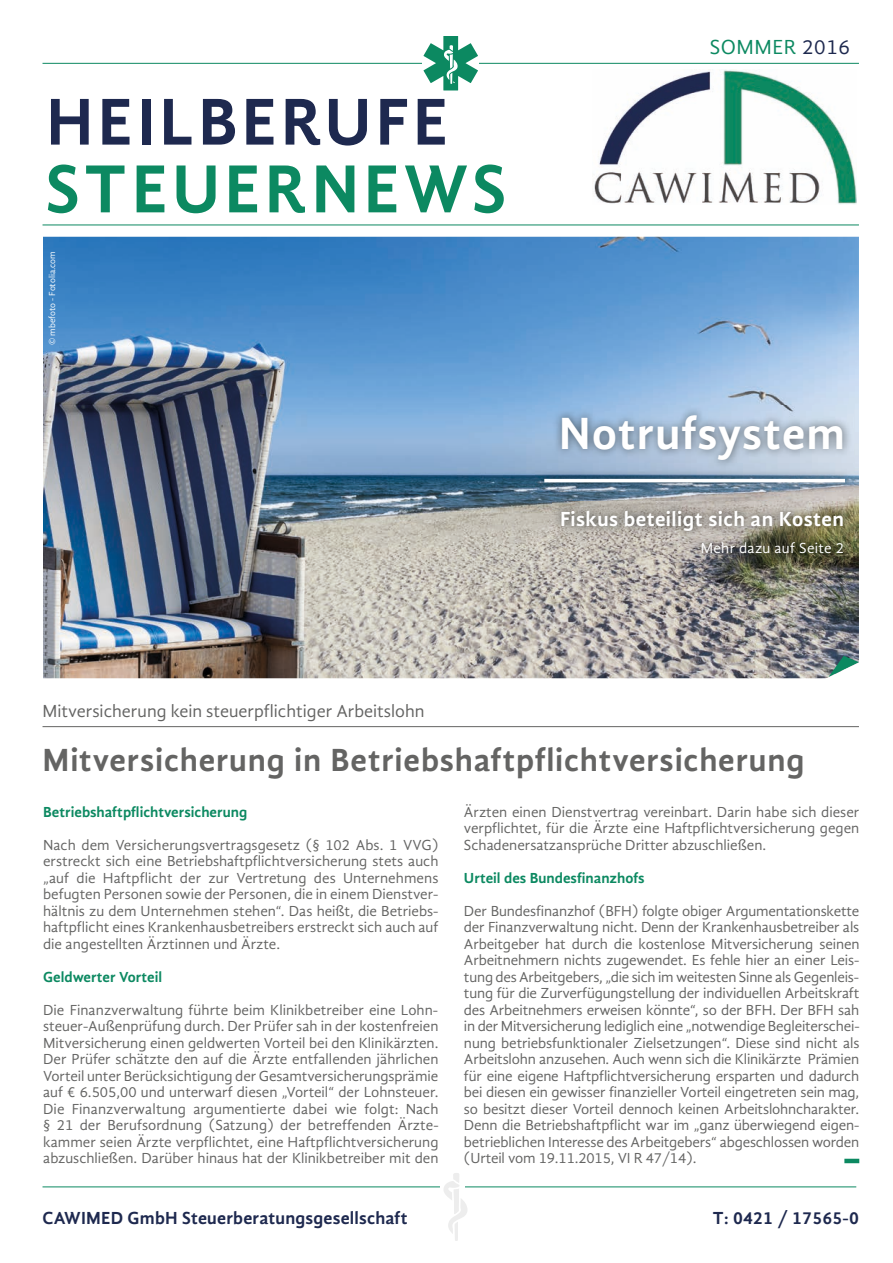
<style>
.page{position:relative;width:893px;height:1263px;background:#fff}
.page>*{position:absolute;margin:0;border:0;box-sizing:border-box;transform-origin:0 0}
.t1{font:700 69.9px "Gandhi Sans";letter-spacing:.055em;color:#0c8961}
.t2{font:700 68.1px "Gandhi Sans";letter-spacing:.055em;color:#1e294f}
.t3{font:700 46.5px "Gandhi Sans";letter-spacing:.025em;color:#fff}
.t4{font:700 33px "Gandhi Sans";letter-spacing:.025em;color:#646463}
.t5{font:700 21px "Gandhi Sans";letter-spacing:.02em;color:#fff}
.t6{font:21px "Gandhi Sans";letter-spacing:.025em;color:#0c8961}
.t7{font:700 18px "Gandhi Sans";letter-spacing:.01em;color:#1e294f}
.t8{font:18px "Gandhi Sans";color:#646463}
.t9{font:15px/16.5px "Gandhi Sans";color:#646463;text-align:justify}
.t10{font:700 15px "Gandhi Sans";color:#0c8961}
.t11{font:15px "Gandhi Sans";letter-spacing:.02em;color:#fff}
.t12{font:9px "Gandhi Sans";color:#fff}
.s1{color:#1e294f}
</style>
<div class="page">
<img style="left:43px;top:237px;width:816px;height:441px">
<hr style="left:844px;top:1159px;width:15px;height:4px;background:#0c8961">
<hr style="left:43px;top:726px;width:816px;height:1px;background:#646463">
<img style="left:535px;top:406px;width:319px;height:86px">
<hr style="left:544px;top:479px;width:301px;height:3px;background:#fff">
<img style="left:552px;top:502px;width:300px;height:60px">
<svg style="left:825px;top:656px;width:34px;height:23px"></svg>
<img style="left:594px;top:70px;width:262px;height:134px">
<hr style="left:43px;top:1186px;width:813px;height:1px;background:#0c8961">
<hr style="left:43px;top:224px;width:816px;height:1px;background:#0c8961">
<hr style="left:43px;top:63px;width:816px;height:1px;background:#0c8961">
<div style="left:440px;top:1185px;width:25px;height:5px;background:#fff"></div>
<svg style="left:444px;top:1173px;width:23px;height:68px"></svg>
<div style="left:422px;top:57px;width:57px;height:13px;background:#fff"></div>
<svg style="left:423px;top:36px;width:55px;height:54px"></svg>
<h2 class="t2" style="left:46px;top:82px;width:404px">HEILBERUFE</h2>
<h1 class="t1" style="left:46px;top:148px;width:462px">STEUERNEWS</h1>
<p class="t12" style="left:47px;top:345px;width:95px;rotate:-90deg">© mbefoto - Fotolia.com</p>
<h3 class="t6" style="left:710px;top:35px;width:142px">SOMMER <span class="s1">2016</span></h3>
<h3 class="t3" style="left:559px;top:406px;width:288px">Notrufsystem</h3>
<h3 class="t5" style="left:560px;top:507px;width:285px">Fiskus beteiligt sich an Kosten</h3>
<p class="t11" style="left:701px;top:539px;width:145px">Mehr dazu auf Seite 2</p>
<p class="t8" style="left:43px;top:701px;width:384px">Mitversicherung kein steuerpflichtiger Arbeitslohn</p>
<h3 class="t4" style="left:43px;top:741px;width:764px">Mitversicherung in Betriebshaftpflichtversicherung</h3>
<p class="t10" style="left:43px;top:803px;width:206px">Betriebshaftpflichtversicherung</p>
<p class="t9" style="left:43px;top:836px;width:397px">Nach dem Versicherungsvertragsgesetz (§ 102 Abs. 1 VVG) erstreckt sich eine Betriebshaftpflichtversicherung stets auch „auf die Haftpflicht der zur Vertretung des Unternehmens befugten Personen sowie der Personen, die in einem Dienstver&shy;hältnis zu dem Unternehmen stehen“. Das heißt, die Betriebs&shy;haftpflicht eines Krankenhausbetreibers erstreckt sich auch auf die angestellten Ärztinnen und Ärzte.</p>
<p class="t10" style="left:43px;top:968px;width:120px">Geldwerter Vorteil</p>
<p class="t9" style="left:43px;top:1001px;width:397px">Die Finanzverwaltung führte beim Klinikbetreiber eine Lohn&shy;steuer-Außenprüfung durch. Der Prüfer sah in der kostenfreien Mitversicherung einen geldwerten Vorteil bei den Klinikärzten.<br>Der Prüfer schätzte den auf die Ärzte entfallenden jährlichen Vorteil unter Berücksichtigung der Gesamtversicherungsprämie auf € 6.505,00 und unterwarf diesen „Vorteil“ der Lohnsteuer.<br>Die Finanzverwaltung argumentierte dabei wie folgt: Nach § 21 der Berufsordnung (Satzung) der betreffenden Ärzte&shy;kammer seien Ärzte verpflichtet, eine Haftpflichtversicherung abzuschließen. Darüber hinaus hat der Klinikbetreiber mit den</p>
<p class="t9" style="left:464px;top:803px;width:397px">Ärzten einen Dienstvertrag vereinbart. Darin habe sich dieser verpflichtet, für die Ärzte eine Haftpflichtversicherung gegen Schadenersatzansprüche Dritter abzuschließen.</p>
<p class="t10" style="left:464px;top:869px;width:182px">Urteil des Bundesfinanzhofs</p>
<p class="t9" style="left:464px;top:902px;width:397px">Der Bundesfinanzhof (BFH) folgte obiger Argumentationskette der Finanzverwaltung nicht. Denn der Krankenhausbetreiber als Arbeitgeber hat durch die kostenlose Mitversicherung seinen Arbeitnehmern nichts zugewendet. Es fehle hier an einer Leis&shy;tung des Arbeitgebers, „die sich im weitesten Sinne als Gegenleis&shy;tung für die Zurverfügungstellung der individuellen Arbeitskraft des Arbeitnehmers erweisen könnte“, so der BFH. Der BFH sah in der Mitversicherung lediglich eine „notwendige Begleiterschei&shy;nung betriebsfunktionaler Zielsetzungen“. Diese sind nicht als Arbeitslohn anzusehen. Auch wenn sich die Klinikärzte Prämien für eine eigene Haftpflichtversicherung ersparten und dadurch bei diesen ein gewisser finanzieller Vorteil eingetreten sein mag, so besitzt dieser Vorteil dennoch keinen Arbeitslohncharakter.<br>Denn die Betriebshaftpflicht war im „ganz überwiegend eigen&shy;betrieblichen Interesse des Arbeitgebers“ abgeschlossen worden (Urteil vom 19.11.2015, VI R 47/14).</p>
<p class="t7" style="left:43px;top:1207px;width:367px">CAWIMED GmbH Steuerberatungsgesellschaft</p>
<p class="t7" style="left:712px;top:1207px;width:148px">T: 0421 / 17565-0</p>
</div>
